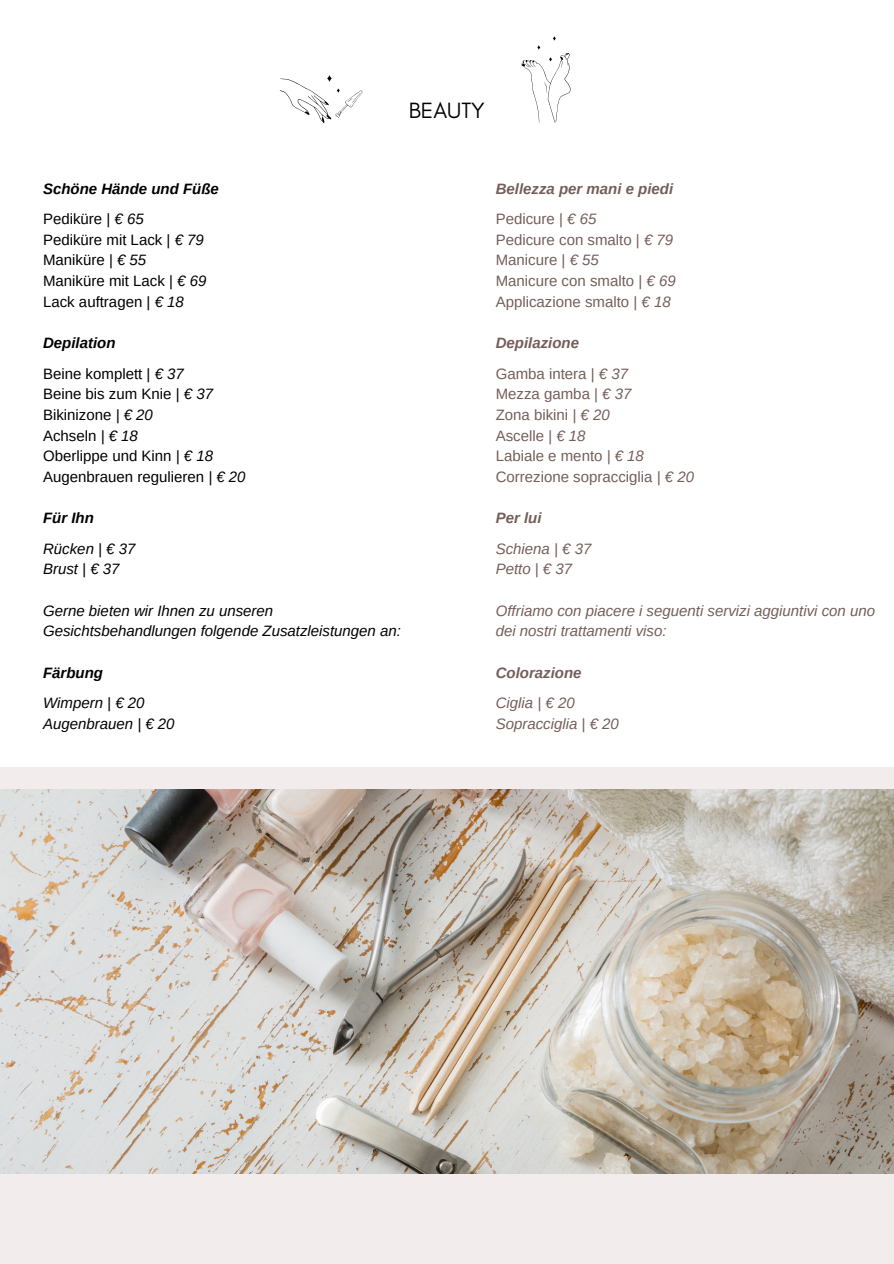
<style>
.page{position:relative;width:894px;height:1264px;background:#fff}
.page>*{position:absolute;margin:0;border:0;box-sizing:border-box;transform-origin:0 0}
.t1{font:22.5px "Glacial Indifference";color:#000}
.t2{font:15px "Arimo";color:#000}
.t3{font:15px "Arimo";color:#745e59}
.t4{font:italic 15px/20.7px "Arimo";color:#745e59}
.t5{font:italic 15px/20.7px "Arimo";color:#000}
.t6{font:italic 700 15px "Arimo";color:#745e59}
.t7{font:italic 700 15px "Arimo";color:#000}
.s1{font-style:italic}
</style>
<div class="page">
<div style="left:0;top:768px;width:892px;height:495px;background:#f2edec"></div>
<img style="left:0;top:790px;width:893px;height:383px">
<svg style="left:279px;top:75px;width:84px;height:48px"></svg>
<svg style="left:521px;top:36px;width:49px;height:87px"></svg>
<h2 class="t1" style="left:408px;top:96px;width:78px">BEAUTY</h2>
<p class="t7" style="left:43px;top:180px;width:177px">Schöne Hände und Füße</p>
<h1 class="t2" style="left:43px;top:211px;width:102px">Pediküre | <span class="s1">€ 65</span></h1>
<p class="t2" style="left:43px;top:231px;width:162px">Pediküre mit Lack | <span class="s1">€ 79</span></p>
<h2 class="t2" style="left:43px;top:252px;width:105px">Maniküre | <span class="s1">€ 55</span></h2>
<p class="t2" style="left:43px;top:272px;width:165px">Maniküre mit Lack | <span class="s1">€ 69</span></p>
<p class="t2" style="left:43px;top:293px;width:142px">Lack auftragen | <span class="s1">€ 18</span></p>
<p class="t7" style="left:43px;top:334px;width:74px">Depilation</p>
<p class="t2" style="left:43px;top:365px;width:142px">Beine komplett | <span class="s1">€ 37</span></p>
<p class="t2" style="left:43px;top:386px;width:171px">Beine bis zum Knie | <span class="s1">€ 37</span></p>
<h2 class="t2" style="left:43px;top:406px;width:111px">Bikinizone <span class="s1">| € 20</span></h2>
<p class="t2" style="left:43px;top:427px;width:96px">Achseln <span class="s1">| € 18</span></p>
<p class="t2" style="left:43px;top:447px;width:171px">Oberlippe und Kinn <span class="s1">| € 18</span></p>
<p class="t2" style="left:43px;top:468px;width:204px">Augenbrauen regulieren <span class="s1">| € 20</span></p>
<p class="t7" style="left:43px;top:509px;width:52px">Für Ihn</p>
<p class="t5" style="left:43px;top:538px;width:94px">Rücken | € 37</p>
<p class="t5" style="left:43px;top:559px;width:78px">Brust | € 37</p>
<h2 class="t5" style="left:43px;top:600px;width:359px">Gerne bieten wir Ihnen zu unseren<br>Gesichtsbehandlungen folgende Zusatzleistungen an:</h2>
<p class="t7" style="left:43px;top:664px;width:61px">Färbung</p>
<p class="t5" style="left:43px;top:692px;width:103px">Wimpern | € 20</p>
<p class="t5" style="left:43px;top:713px;width:133px">Augenbrauen | € 20</p>
<p class="t6" style="left:495px;top:180px;width:179px">Bellezza per mani e piedi</p>
<p class="t3" style="left:495px;top:211px;width:102px">Pedicure | <span class="s1">€ 65</span></p>
<h2 class="t3" style="left:495px;top:231px;width:179px">Pedicure con smalto | <span class="s1">€ 79</span></h2>
<p class="t3" style="left:495px;top:252px;width:105px">Manicure | <span class="s1">€ 55</span></p>
<p class="t3" style="left:495px;top:272px;width:181px">Manicure con smalto | <span class="s1">€ 69</span></p>
<p class="t3" style="left:495px;top:293px;width:176px">Applicazione smalto | <span class="s1">€ 18</span></p>
<p class="t6" style="left:495px;top:334px;width:85px">Depilazione</p>
<p class="t3" style="left:495px;top:365px;width:134px">Gamba intera | <span class="s1">€ 37</span></p>
<h2 class="t3" style="left:495px;top:386px;width:137px">Mezza gamba | <span class="s1">€ 37</span></h2>
<p class="t3" style="left:495px;top:406px;width:115px">Zona bikini <span class="s1">| € 20</span></p>
<p class="t3" style="left:495px;top:427px;width:91px">Ascelle <span class="s1">| € 18</span></p>
<p class="t3" style="left:495px;top:447px;width:150px">Labiale e mento <span class="s1">| € 18</span></p>
<p class="t3" style="left:495px;top:468px;width:200px">Correzione sopracciglia <span class="s1">| € 20</span></p>
<p class="t6" style="left:495px;top:509px;width:47px">Per lui</p>
<p class="t4" style="left:495px;top:538px;width:97px">Schiena | € 37</p>
<h2 class="t4" style="left:495px;top:559px;width:78px">Petto | € 37</h2>
<p class="t4" style="left:495px;top:600px;width:381px">Offriamo con piacere i seguenti servizi aggiuntivi con uno dei nostri trattamenti viso:</p>
<p class="t6" style="left:495px;top:664px;width:87px">Colorazione</p>
<p class="t4" style="left:495px;top:692px;width:80px">Ciglia | € 20</p>
<h2 class="t4" style="left:495px;top:713px;width:125px">Sopracciglia | € 20</h2>
</div>
